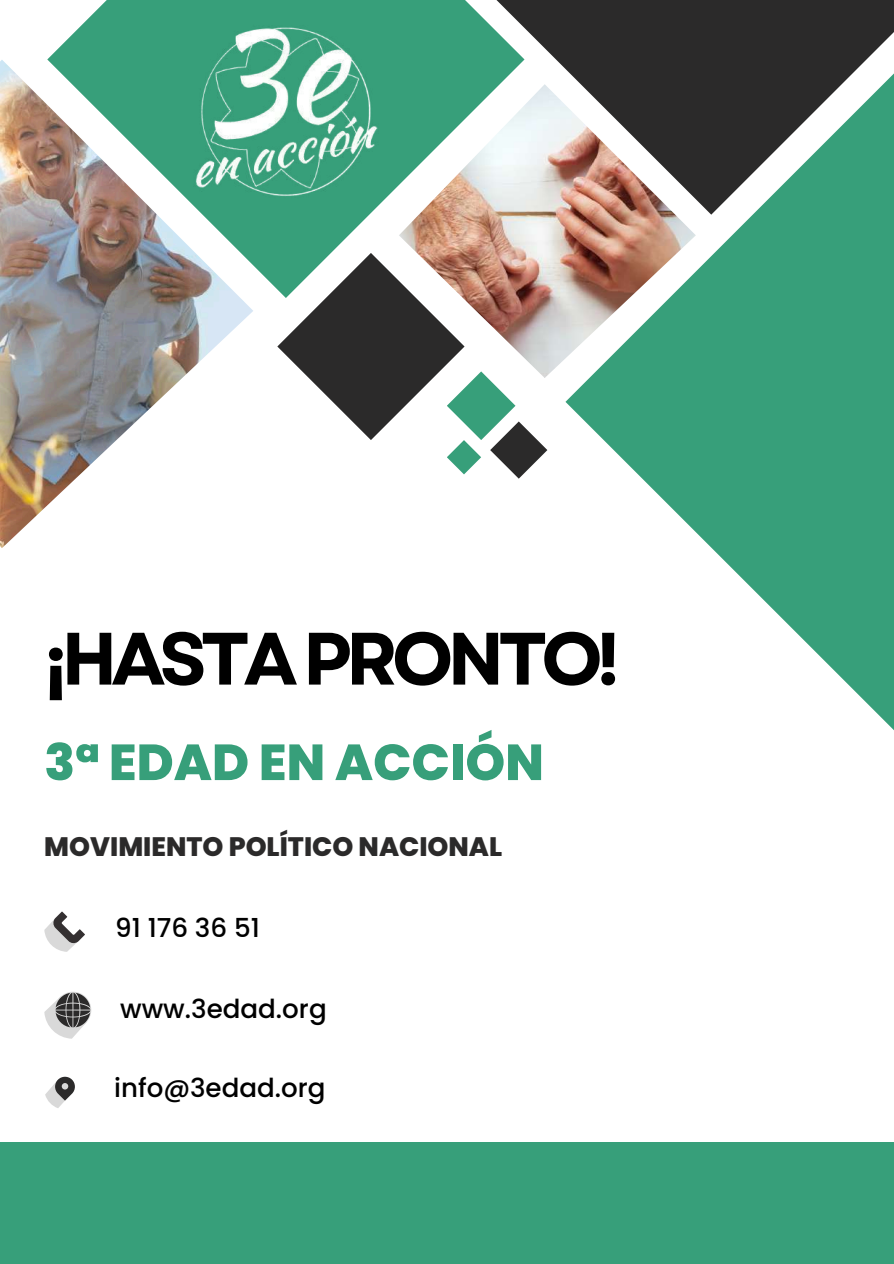
<style>
.page{position:relative;width:894px;height:1264px;background:#fff}
.page>*{position:absolute;margin:0;border:0;box-sizing:border-box;transform-origin:0 0}
.t1{font:700 73.95px "Garet";letter-spacing:-.085em;color:#000}
.t2{font:800 50.55px "Poppins";color:#379f7a}
.t3{font:800 26.7px "Poppins";color:#2b2a2a}
.t4{font:500 26.1px "Poppins";color:#000}
</style>
<div class="page">
<img style="left:524px;top:215px;width:41px;height:161px">
<svg style="left:524px;top:0;width:369px;height:215px;background:#646362"></svg>
<svg style="left:565px;top:44px;width:328px;height:685px;fill:#379f7a"></svg>
<svg style="left:47px;top:0;width:477px;height:289px;fill:#379f7a"></svg>
<svg style="left:277px;top:253px;width:270px;height:225px"></svg>
<img style="left:0;top:60px;width:253px;height:488px">
<div style="left:0;top:1142px;width:893px;height:121px;background:#379f7a"></div>
<svg style="left:44px;top:911px;width:41px;height:40px"></svg>
<svg style="left:44px;top:992px;width:48px;height:46px"></svg>
<svg style="left:45px;top:1076px;width:30px;height:32px"></svg>
<img style="left:194px;top:19px;width:184px;height:185px">
<h1 class="t1" style="left:44px;top:605px;width:577px">¡HASTAPRONTO!</h1>
<h2 class="t2" style="left:44px;top:727px;width:501px">3ª EDAD EN ACCIÓN</h2>
<p class="t3" style="left:44px;top:828px;width:459px">MOVIMIENTO POLÍTICO NACIONAL</p>
<p class="t4" style="left:115px;top:909px;width:146px">91 176 36 51</p>
<p class="t4" style="left:120px;top:990px;width:208px">www.3edad.org</p>
<p class="t4" style="left:114px;top:1069px;width:213px">info@3edad.org</p>
</div>
